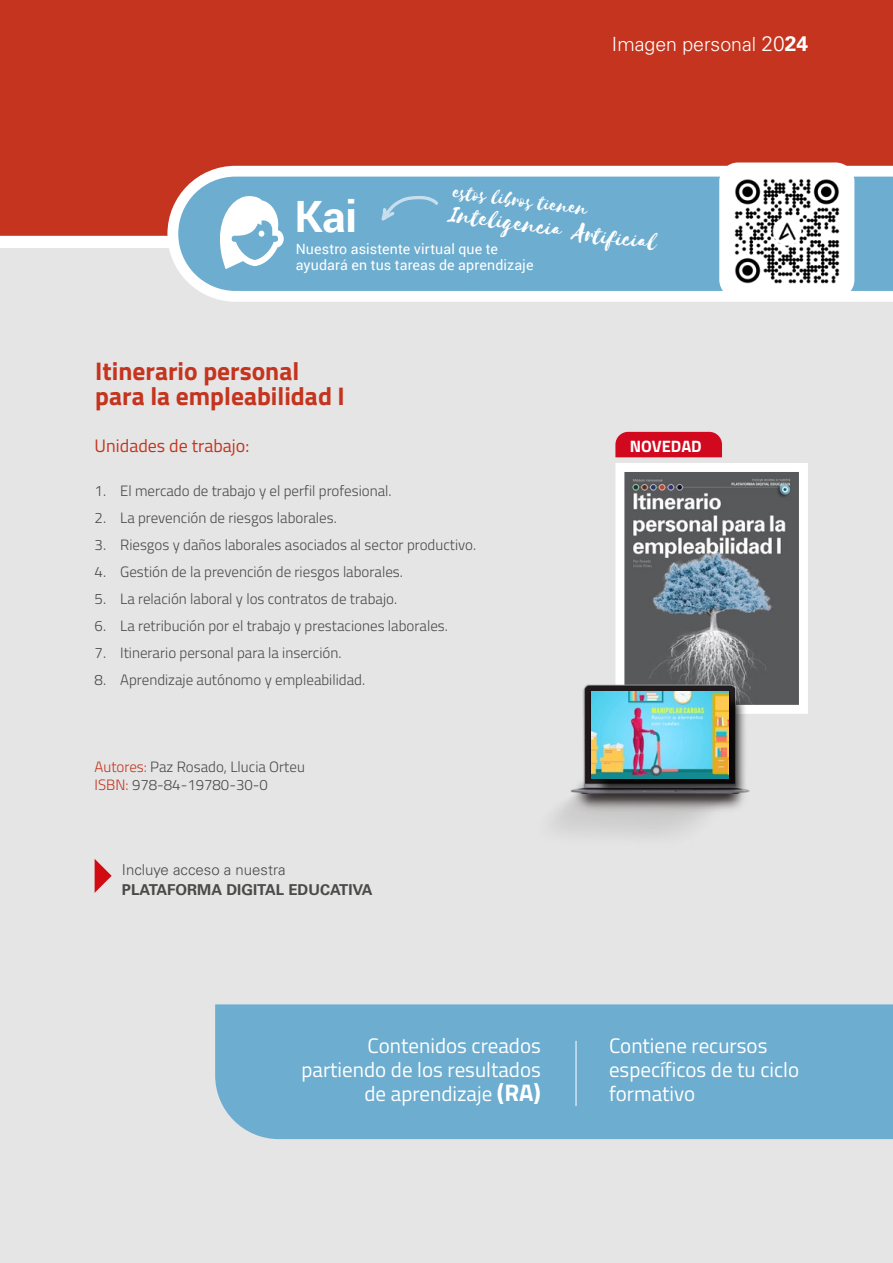
<style>
.page{position:relative;width:893px;height:1263px;background:#fff}
.page>*{position:absolute;margin:0;border:0;box-sizing:border-box;transform-origin:0 0}
.t1{font:700 43.2px "Roboto";color:#fff}
.t2{font:27.15px "Selima";color:#fff}
.t3{font:700 25.5px/25.5px "Titillium Web";color:#c4341e}
.t4{font:22.65px "Selima";color:#fff}
.t5{font:21px/24px "Titillium Web";color:#fff;text-align:right}
.t6{font:300 19.5px "Univers LT Std";color:#fff}
.t7{font:18px "Titillium Web";color:#c4341e}
.t8{font:700 16.5px "Titillium Web";color:#fff}
.t9{font:300 15px/18px "Titillium Web";color:#4a4a49}
.t10{font:700 15px "Univers LT Std";color:#4a4a49}
.t11{font:300 15px "Univers LT Std";color:#4a4a49}
.t12{font:14.1px/16.2px "Roboto";letter-spacing:.01em;color:#fff}
.s1{font-size:21px}
.s2{font-weight:700;font-size:21px}
.s3{color:#c4341e}
.s4{font-weight:700;font-size:24px}
</style>
<div class="page">
<div style="left:0;top:0;width:893px;height:236px;background:#c4341e"></div>
<div style="left:0;top:249px;width:893px;height:1014px;background:#e5e5e5"></div>
<svg style="left:615px;top:463px;width:193px;height:251px;background:#82878b"></svg>
<img style="left:554px;top:678px;width:205px;height:158px">
<div style="left:594px;top:693px;width:153px;height:104px;background:#000;opacity:.75"></div>
<img style="left:592px;top:692px;width:136px;height:86px">
<svg style="left:95px;top:859px;width:17px;height:34px"></svg>
<div style="left:615px;top:432px;width:107px;height:25px;background:#d2091e"></div>
<div style="left:215px;top:1004px;width:678px;height:135px;background:#6dadd0"></div>
<hr style="left:576px;top:1041px;width:1px;height:65px;background:#fff">
<svg style="left:167px;top:166px;width:726px;height:136px;background:#8bbbd6"></svg>
<svg style="left:220px;top:196px;width:64px;height:73px"></svg>
<svg style="left:381px;top:196px;width:57px;height:26px"></svg>
<div style="left:719px;top:162px;width:135px;height:136px;background:#fff;border-radius:19px"></div>
<img style="left:734px;top:178px;width:106px;height:106px">
<h3 class="t6" style="left:612px;top:32px;width:198px">Imagen personal <span class="s1">20</span><span class="s2">24</span></h3>
<h3 class="t4" style="left:455px;top:180px;width:137px;rotate:7deg">estos libros tienen</h3>
<h1 class="t1" style="left:295px;top:186px;width:64px">Kai</h1>
<p class="t12" style="left:296px;top:240px;width:239px">Nuestro asistente virtual que te ayudará en tus tareas de aprendizaje</p>
<h2 class="t2" style="left:452px;top:200px;width:210px;rotate:7deg">Inteligencia Artificial</h2>
<h3 class="t3" style="left:95px;top:356px;width:251px">Itinerario personal para la empleabilidad I</h3>
<p class="t7" style="left:95px;top:433px;width:156px">Unidades de trabajo:</p>
<p class="t9" style="left:95px;top:481px;width:299px">1. El mercado de trabajo y el perfil profesional.</p>
<p class="t9" style="left:95px;top:508px;width:244px">2. La prevención de riesgos laborales.</p>
<p class="t9" style="left:95px;top:535px;width:383px">3. Riesgos y daños laborales asociados al sector productivo.</p>
<p class="t9" style="left:95px;top:562px;width:310px">4. Gestión de la prevención de riesgos laborales.</p>
<p class="t9" style="left:95px;top:589px;width:304px">5. La relación laboral y los contratos de trabajo.</p>
<p class="t9" style="left:95px;top:616px;width:355px">6. La retribución por el trabajo y prestaciones laborales.</p>
<p class="t9" style="left:95px;top:643px;width:248px">7. Itinerario personal para la inserción.</p>
<p class="t9" style="left:95px;top:670px;width:272px">8. Aprendizaje autónomo y empleabilidad.</p>
<p class="t9" style="left:95px;top:757px;width:212px"><span class="s3">Autores:</span> Paz Rosado, Llucia Orteu<br><span class="s3">ISBN:</span> 978-84-19780-30-0</p>
<p class="t11" style="left:122px;top:861px;width:165px">Incluye acceso a nuestra</p>
<p class="t10" style="left:122px;top:881px;width:252px">PLATAFORMA DIGITAL EDUCATIVA</p>
<p class="t8" style="left:630px;top:433px;width:73px">NOVEDAD</p>
<h3 class="t5" style="left:301px;top:1032px;width:241px">Contenidos creados partiendo de los resultados de aprendizaje <span class="s4">(RA)</span></h3>
<h3 class="t5" style="left:609px;top:1032px;width:192px;text-align:left">Contiene recursos específicos de tu ciclo formativo</h3>
</div>
